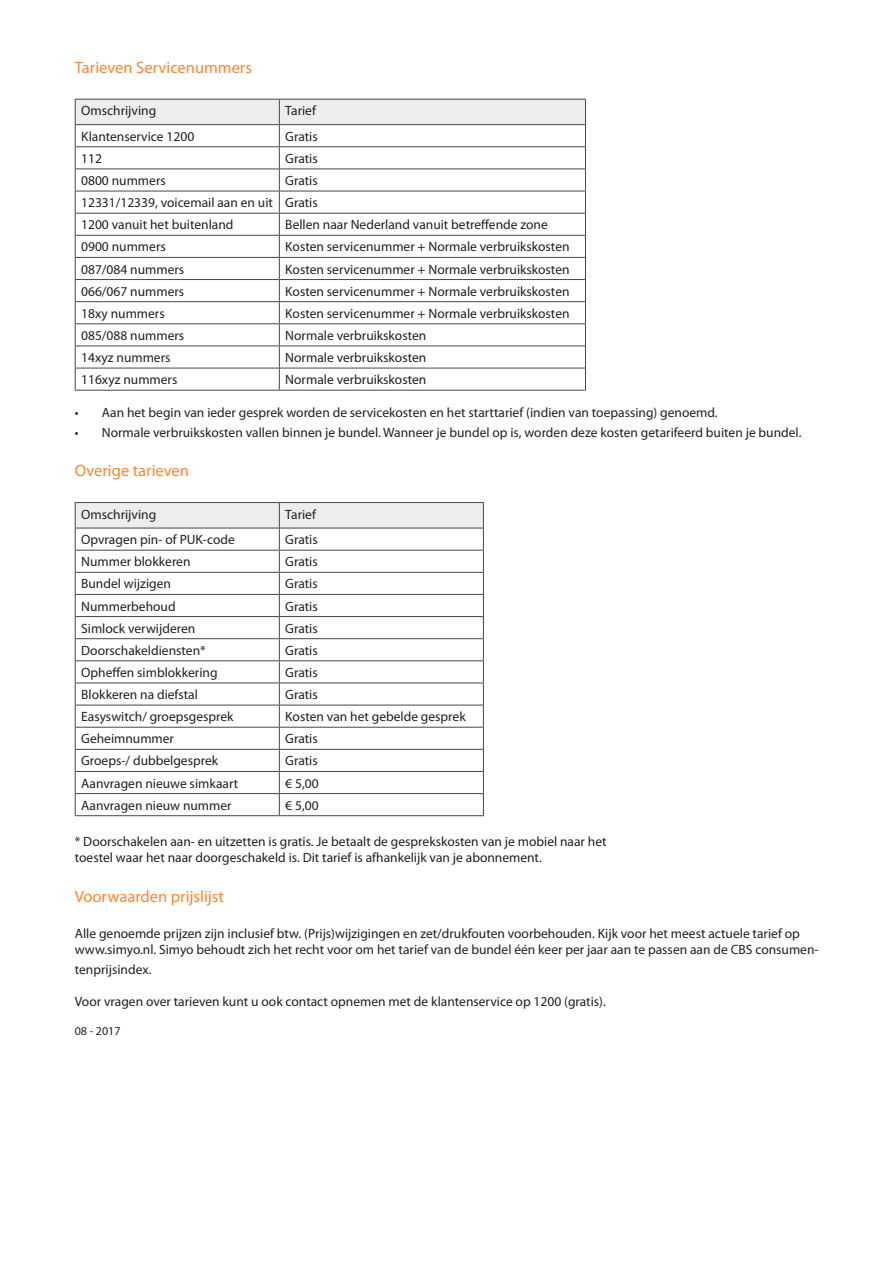
<style>
.page{position:relative;width:893px;height:1263px;background:#fff}
.page>*{position:absolute;margin:0;border:0;box-sizing:border-box;transform-origin:0 0}
.t1{font:16.5px "Myriad Pro";color:#f68733}
.t2{font:13.5px/22.2px "Myriad Pro";color:#231f20}
.t3{font:12px "Myriad Pro";color:#231f20}
</style>
<div class="page">
<svg style="left:75px;top:99px;width:511px;height:291px"></svg>
<hr style="left:75px;top:390px;width:204px;height:1px;background:#464749">
<hr style="left:279px;top:390px;width:307px;height:1px;background:#464749">
<svg style="left:75px;top:502px;width:409px;height:313px"></svg>
<hr style="left:75px;top:815px;width:204px;height:1px;background:#464749">
<hr style="left:279px;top:815px;width:205px;height:1px;background:#464749">
<p class="t1" style="left:75px;top:57px;width:179px">Tarieven Servicenummers</p>
<p class="t2" style="left:81px;top:99px;width:77px">Omschrijving</p>
<p class="t2" style="left:285px;top:99px;width:32px">Tarief</p>
<p class="t2" style="left:81px;top:125px;width:115px">Klantenservice 1200</p>
<p class="t2" style="left:285px;top:125px;width:34px">Gratis</p>
<p class="t2" style="left:81px;top:147px;width:22px">112</p>
<p class="t2" style="left:285px;top:147px;width:34px">Gratis</p>
<p class="t2" style="left:81px;top:169px;width:86px">0800 nummers</p>
<p class="t2" style="left:81px;top:169px;width:238px;text-align:justify;text-indent:204px">Gratis 12331/12339, voicemail aan en uit Gratis 1200 vanuit het buitenland</p>
<p class="t2" style="left:285px;top:213px;width:264px">Bellen naar Nederland vanuit betreffende zone</p>
<p class="t2" style="left:81px;top:236px;width:86px">0900 nummers</p>
<p class="t2" style="left:285px;top:236px;width:286px">Kosten servicenummer + Normale verbruikskosten</p>
<p class="t2" style="left:81px;top:258px;width:105px">087/084 nummers</p>
<p class="t2" style="left:285px;top:258px;width:286px">Kosten servicenummer + Normale verbruikskosten</p>
<p class="t2" style="left:81px;top:280px;width:105px">066/067 nummers</p>
<p class="t2" style="left:285px;top:280px;width:286px">Kosten servicenummer + Normale verbruikskosten</p>
<p class="t2" style="left:81px;top:302px;width:85px">18xy nummers</p>
<p class="t2" style="left:285px;top:302px;width:286px">Kosten servicenummer + Normale verbruikskosten</p>
<p class="t2" style="left:81px;top:324px;width:105px">085/088 nummers</p>
<p class="t2" style="left:285px;top:324px;width:143px">Normale verbruikskosten</p>
<p class="t2" style="left:81px;top:346px;width:91px">14xyz nummers</p>
<p class="t2" style="left:285px;top:346px;width:143px">Normale verbruikskosten</p>
<p class="t2" style="left:81px;top:368px;width:98px">116xyz nummers</p>
<p class="t2" style="left:285px;top:368px;width:143px">Normale verbruikskosten</p>
<p class="t2" style="left:75px;top:401px;width:644px">• Aan het begin van ieder gesprek worden de servicekosten en het starttarief (indien van toepassing) genoemd.</p>
<p class="t2" style="left:75px;top:421px;width:728px">• Normale verbruikskosten vallen binnen je bundel. Wanneer je bundel op is, worden deze kosten getarifeerd buiten je bundel.</p>
<p class="t1" style="left:75px;top:461px;width:116px">Overige tarieven</p>
<p class="t2" style="left:81px;top:503px;width:77px">Omschrijving</p>
<p class="t2" style="left:285px;top:503px;width:32px">Tarief</p>
<p class="t2" style="left:81px;top:528px;width:155px">Opvragen pin- of PUK-code</p>
<p class="t2" style="left:285px;top:528px;width:34px">Gratis</p>
<p class="t2" style="left:81px;top:550px;width:111px">Nummer blokkeren</p>
<p class="t2" style="left:285px;top:550px;width:34px">Gratis</p>
<p class="t2" style="left:81px;top:573px;width:91px">Bundel wijzigen</p>
<p class="t2" style="left:285px;top:573px;width:34px">Gratis</p>
<p class="t2" style="left:81px;top:595px;width:96px">Nummerbehoud</p>
<p class="t2" style="left:285px;top:595px;width:34px">Gratis</p>
<p class="t2" style="left:81px;top:617px;width:116px">Simlock verwijderen</p>
<p class="t2" style="left:285px;top:617px;width:34px">Gratis</p>
<p class="t2" style="left:81px;top:639px;width:126px">Doorschakeldiensten*</p>
<p class="t2" style="left:285px;top:639px;width:34px">Gratis</p>
<p class="t2" style="left:81px;top:661px;width:138px">Opheffen simblokkering</p>
<p class="t2" style="left:285px;top:661px;width:34px">Gratis</p>
<p class="t2" style="left:81px;top:683px;width:118px">Blokkeren na diefstal</p>
<p class="t2" style="left:285px;top:683px;width:34px">Gratis</p>
<p class="t2" style="left:81px;top:705px;width:154px">Easyswitch/ groepsgesprek</p>
<p class="t2" style="left:285px;top:705px;width:182px">Kosten van het gebelde gesprek</p>
<p class="t2" style="left:81px;top:727px;width:94px">Geheimnummer</p>
<p class="t2" style="left:285px;top:727px;width:34px">Gratis</p>
<p class="t2" style="left:81px;top:750px;width:138px">Groeps-/ dubbelgesprek</p>
<p class="t2" style="left:285px;top:750px;width:34px">Gratis</p>
<p class="t2" style="left:81px;top:772px;width:158px">Aanvragen nieuwe simkaart</p>
<p class="t2" style="left:285px;top:772px;width:35px">€ 5,00</p>
<p class="t2" style="left:81px;top:794px;width:152px">Aanvragen nieuw nummer</p>
<p class="t2" style="left:285px;top:794px;width:35px">€ 5,00</p>
<p class="t2" style="left:75px;top:833px;width:533px;line-height:16.2px">* Doorschakelen aan- en uitzetten is gratis. Je betaalt de gesprekskosten van je mobiel naar het toestel waar het naar doorgeschakeld is. Dit tarief is afhankelijk van je abonnement.</p>
<p class="t1" style="left:75px;top:886px;width:151px">Voorwaarden prijslijst</p>
<p class="t2" style="left:75px;top:925px;width:745px;line-height:16.2px">Alle genoemde prijzen zijn inclusief btw. (Prijs)wijzigingen en zet/drukfouten voorbehouden. Kijk voor het meest actuele tarief op www.simyo.nl. Simyo behoudt zich het recht voor om het tarief van de bundel één keer per jaar aan te passen aan de CBS consumen-</p>
<p class="t2" style="left:75px;top:958px;width:78px">tenprijsindex.</p>
<p class="t2" style="left:75px;top:990px;width:532px">Voor vragen over tarieven kunt u ook contact opnemen met de klantenservice op 1200 (gratis).</p>
<p class="t3" style="left:75px;top:1024px;width:47px">08 - 2017</p>
</div>
